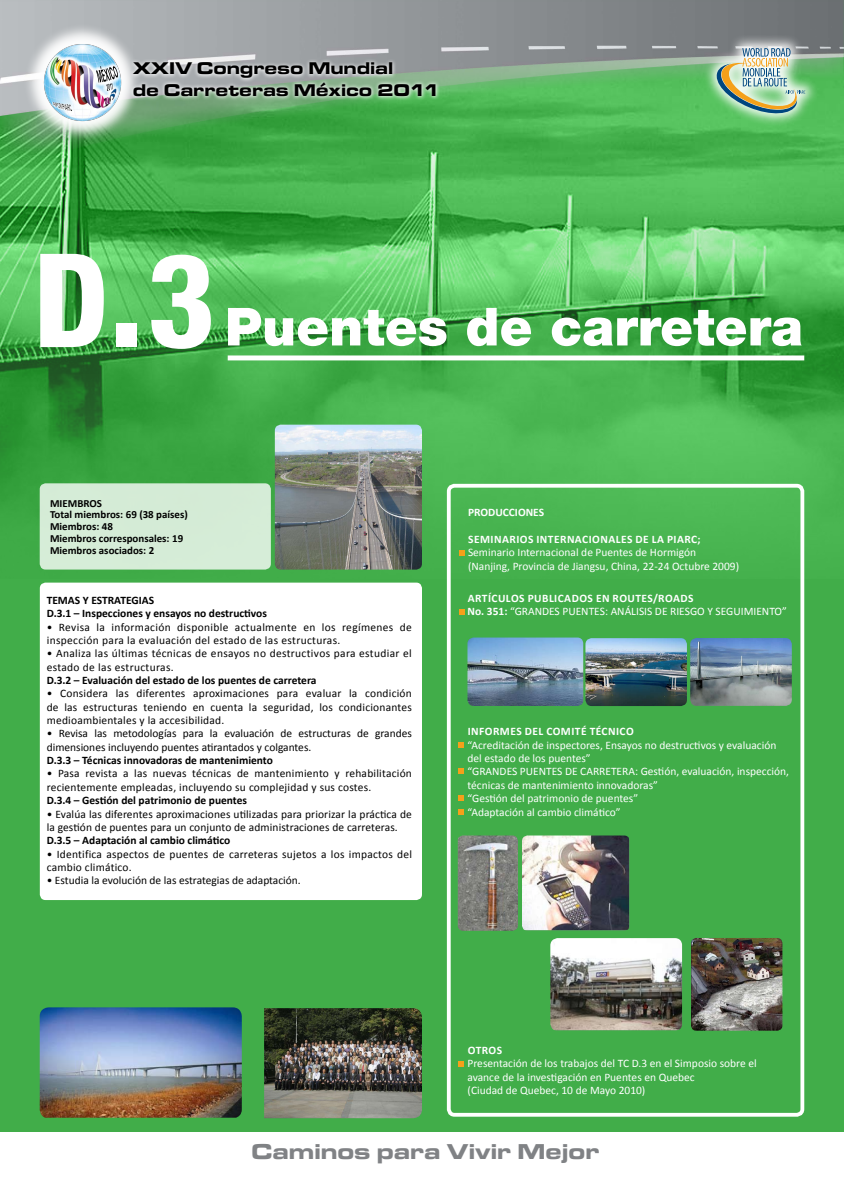
<style>
.page{position:relative;width:844px;height:1191px;background:#fff}
.page>*{position:absolute;margin:0;border:0;box-sizing:border-box;transform-origin:0 0}
.t1{font:800 condensed 130.51px "Helvetica Neue";color:#fff}
.t2{font:900 52.5px "Helvetica Neue";color:#fff}
.t3{font:22.33px "Microgramma D Bold Exte";letter-spacing:.03em;color:#808285}
.t4{font:17.57px/21.1px "Microgramma D Bold Exte";letter-spacing:.03em;color:#000}
.t5{font:11.45px/13.3px "Calibri";letter-spacing:.02em;color:#000}
.t6{font:11.45px/13.3px "Calibri";color:#fff}
.t7{font:11.45px/13.3px "Calibri";color:#000}
.t8{font:700 11.45px "Calibri";color:#fff}
.t9{font:700 11.45px/13.3px "Calibri";color:#000}
.t10{font:700 10.92px/11.9px "Calibri";color:#000}
.s1{font-weight:700}
</style>
<div class="page">
<div style="left:0;top:0;width:843px;height:1131px;background:#41ad49"></div>
<img style="left:0;top:193px;width:843px;height:385px">
<img style="left:0;top:0;width:843px;height:193px">
<div style="left:22px;top:22px;width:157px;height:156px;background:#fff;opacity:.97"></div>
<img style="left:32px;top:31px;width:101px;height:102px">
<svg style="left:53px;top:102px;width:19px;height:9px"></svg>
<svg style="left:96px;top:66px;width:22px;height:25px"></svg>
<div style="left:701px;top:33px;width:128px;height:104px;background:#fff;opacity:.94"></div>
<svg style="left:713px;top:48px;width:92px;height:68px;background:#a6c2a3"></svg>
<div style="left:128px;top:57px;width:371px;height:56px;background:#fff;opacity:.95"></div>
<div style="left:40px;top:483px;width:231px;height:86px;background:#d5ecd7;border-radius:6px"></div>
<div style="left:228px;top:355px;width:576px;height:5px;background:#fff"></div>
<div style="left:40px;top:582px;width:382px;height:318px;background:#fff;border-radius:6px"></div>
<svg style="left:458px;top:795px;width:6px;height:5px"></svg>
<svg style="left:459px;top:550px;width:6px;height:6px"></svg>
<svg style="left:459px;top:609px;width:6px;height:6px"></svg>
<svg style="left:458px;top:768px;width:6px;height:6px"></svg>
<svg style="left:458px;top:742px;width:6px;height:6px"></svg>
<svg style="left:458px;top:809px;width:6px;height:6px"></svg>
<div style="left:447px;top:484px;width:357px;height:632px;border:4px solid #fff;border-radius:6px"></div>
<img style="left:690px;top:638px;width:101px;height:68px">
<img style="left:585px;top:638px;width:101px;height:68px">
<img style="left:467px;top:637px;width:116px;height:69px">
<img style="left:457px;top:835px;width:61px;height:95px">
<img style="left:522px;top:835px;width:107px;height:96px">
<img style="left:691px;top:938px;width:91px;height:92px">
<img style="left:550px;top:938px;width:132px;height:93px">
<svg style="left:458px;top:1061px;width:6px;height:6px"></svg>
<img style="left:275px;top:424px;width:147px;height:145px">
<img style="left:40px;top:1007px;width:202px;height:110px">
<img style="left:264px;top:1008px;width:158px;height:110px">
<p class="t4" style="left:133px;top:57px;width:308px">XXIV Congreso Mundial<br>de Carreteras México 2011</p>
<p class="t1" style="left:33px;top:220px;width:183px">D.3</p>
<p class="t2" style="left:225px;top:295px;width:579px">Puentes de carretera</p>
<p class="t10" style="left:50px;top:496px;width:139px">MIEMBROS<br>Total miembros: 69 (38 países)<br>Miembros: 48<br>Miembros corresponsales: 19<br>Miembros asociados: 2</p>
<p class="t9" style="left:47px;top:593px;width:222px">TEMAS Y ESTRATEGIAS<br>D.3.1 – Inspecciones y ensayos no destructivos</p>
<p class="t5" style="left:47px;top:619px;width:366px">• Revisa la información disponible actualmente en los regímenes de inspección para la evaluación del estado de las estructuras.</p>
<p class="t5" style="left:47px;top:646px;width:366px">• Analiza las últimas técnicas de ensayos no destructivos para estudiar el estado de las estructuras.<br><span class="s1">D.3.2 – Evaluación del estado de los puentes de carretera</span></p>
<p class="t5" style="left:47px;top:686px;width:366px;text-align:justify">• Considera las diferentes aproximaciones para evaluar la condición de las estructuras teniendo en cuenta la seguridad, los condicionantes medioambientales y la accesibilidad.</p>
<p class="t7" style="left:47px;top:726px;width:366px">• Revisa las metodologías para la evaluación de estructuras de grandes dimensiones incluyendo puentes atirantados y colgantes.<br><span class="s1">D.3.3 – Técnicas innovadoras de mantenimiento</span></p>
<p class="t5" style="left:47px;top:766px;width:366px">• Pasa revista a las nuevas técnicas de mantenimiento y rehabilitación recientemente empleadas, incluyendo su complejidad y sus costes.<br><span class="s1">D.3.4 – Gestión del patrimonio de puentes</span></p>
<p class="t5" style="left:47px;top:806px;width:366px">• Evalúa las diferentes aproximaciones utilizadas para priorizar la práctica de la gestión de puentes para un conjunto de administraciones de carreteras.<br><span class="s1">D.3.5 – Adaptación al cambio climático</span></p>
<p class="t5" style="left:47px;top:846px;width:366px">• Identifica aspectos de puentes de carreteras sujetos a los impactos del cambio climático.</p>
<p class="t7" style="left:47px;top:873px;width:255px">• Estudia la evolución de las estrategias de adaptación.</p>
<p class="t8" style="left:468px;top:505px;width:78px">PRODUCCIONES</p>
<p class="t8" style="left:468px;top:532px;width:14px">Seminarios</p>
<p class="t8" style="left:536px;top:532px;width:12px">Internaciona</p>
<p class="t6" style="left:468px;top:532px;width:272px;text-indent:148px"><span class="s1">les de la PIARC;<br></span>Seminario Internacional de Puentes de Hormigón (Nanjing, Provincia de Jiangsu, China, 22-24 Octubre 2009)</p>
<p class="t8" style="left:467px;top:591px;width:68px">Artícu los pub</p>
<p class="t8" style="left:549px;top:591px;width:13px">licados</p>
<p class="t8" style="left:596px;top:591px;width:31px">en Routes</p>
<p class="t6" style="left:467px;top:591px;width:321px;text-indent:185px"><span class="s1">/Roads<br>No. 351:</span> “GRANDES PUENTES: ANÁLISIS DE RIESGO Y SEGUIMIENTO”</p>
<p class="t6" style="left:467px;top:724px;width:323px;text-indent:113px"><span class="s1">é Técnico<br></span>“Acreditación de inspectores, Ensayos no destructivos y evaluación del estado de los puentes”<br>“GRANDES PUENTES DE CARRETERA: Gestión, evaluación, inspección, técnicas de mantenimiento innovadoras”<br>“Gestión del patrimonio de puentes”<br>“Adaptación al cambio climático”</p>
<p class="t8" style="left:467px;top:724px;width:26px">Informes</p>
<p class="t8" style="left:524px;top:724px;width:36px">del Comit</p>
<p class="t6" style="left:467px;top:1043px;width:290px"><span class="s1">Otros<br></span>Presentación de los trabajos del TC D.3 en el Simposio sobre el avance de la investigación en Puentes en Quebec<br>(Ciudad de Quebec, 10 de Mayo 2010)</p>
<p class="t3" style="left:252px;top:1136px;width:348px">Caminos para Vivir Mejor</p>
</div>
